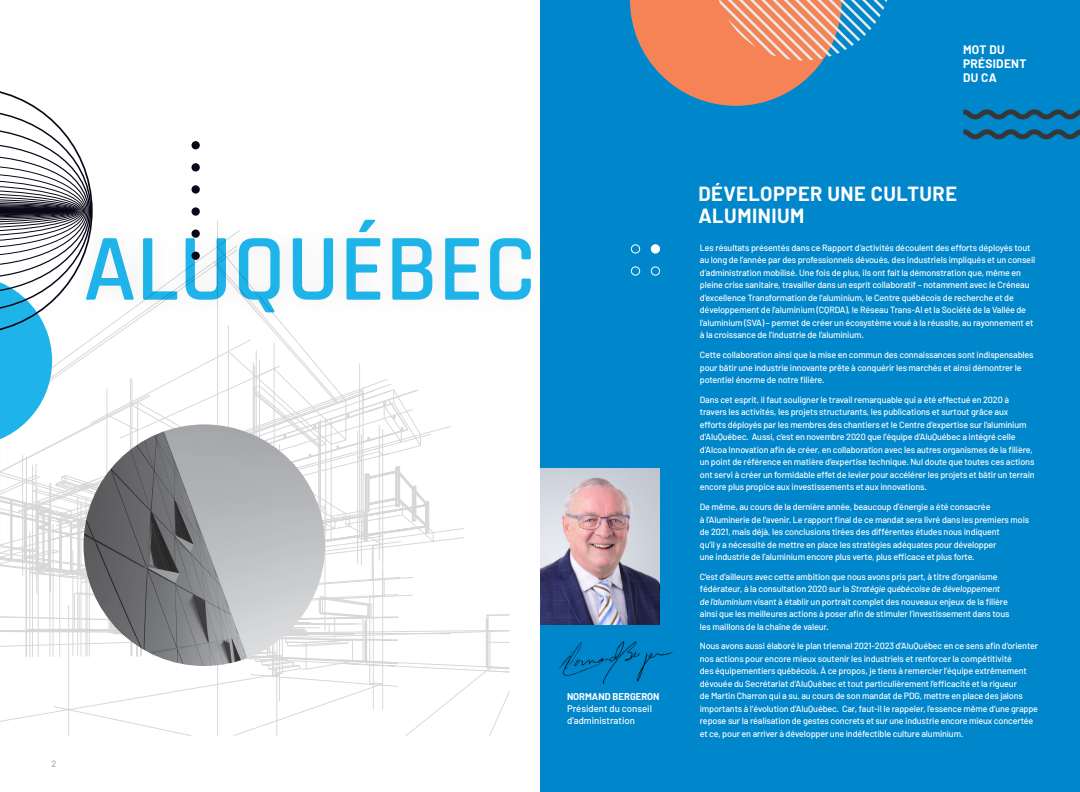
<style>
.page{position:relative;width:1080px;height:792px;background:#fff}
.page>*{position:absolute;margin:0;border:0;box-sizing:border-box;transform-origin:0 0}
.t1{font:600 95.6px "Rajdhani";color:#1fb4e9}
.t2{font:700 20px/22px "Barlow";letter-spacing:.025em;color:#fff}
.t3{font:700 12px/14px "Barlow";letter-spacing:.025em;color:#fff}
.t4{font:500 9.6px/12px "Barlow";color:#fff}
.t5{font:500 9px/12.5px "Barlow";letter-spacing:-.015em;color:#fff}
.t6{font:9px "Barlow";color:#8a9297}
.s1{font-weight:700}
.s2{font-style:italic}
</style>
<div class="page">
<div style="left:540px;top:0;width:540px;height:792px;background:#0086cb"></div>
<img style="left:540px;top:469px;width:120px;height:156px">
<svg style="left:963px;top:109px;width:117px;height:31px"></svg>
<svg style="left:630px;top:0;width:257px;height:106px"></svg>
<img style="left:559px;top:641px;width:114px;height:43px">
<svg style="left:0;top:91px;width:510px;height:645px"></svg>
<div style="left:192px;top:229px;width:8px;height:9px;background:#080817;border-radius:50%"></div>
<div style="left:192px;top:185px;width:8px;height:9px;background:#080817;border-radius:50%"></div>
<div style="left:192px;top:141px;width:8px;height:8px;background:#080817;border-radius:50%"></div>
<div style="left:192px;top:252px;width:8px;height:8px;background:#080817;border-radius:50%"></div>
<div style="left:192px;top:207px;width:8px;height:9px;background:#080817;border-radius:50%"></div>
<div style="left:192px;top:163px;width:8px;height:8px;background:#080817;border-radius:50%"></div>
<img style="left:84px;top:424px;width:241px;height:242px;border-radius:121px">
<div style="left:631px;top:244px;width:9px;height:10px;border:1px solid #fff;border-radius:50%"></div>
<div style="left:651px;top:245px;width:9px;height:8px;background:#fff;border-radius:50%"></div>
<div style="left:651px;top:244px;width:9px;height:10px;border:1px solid #fff;border-radius:50%"></div>
<div style="left:631px;top:266px;width:9px;height:10px;border:1px solid #fff;border-radius:50%"></div>
<div style="left:651px;top:266px;width:9px;height:10px;border:1px solid #fff;border-radius:50%"></div>
<p class="t3" style="left:963px;top:42px;width:65px">MOT DU<br>PRÉSIDENT<br>DU CA</p>
<p class="t1" style="left:84px;top:212px;width:454px">ALUQUÉBEC</p>
<p class="t6" style="left:52px;top:758px;width:6px">2</p>
<p class="t4" style="left:567px;top:690px;width:94px"><span class="s1">NORMAND BERGERON<br></span>Président du conseil d’administration</p>
<p class="t2" style="left:698px;top:182px;width:260px">DÉVELOPPER UNE CULTURE<br>ALUMINIUM</p>
<p class="t5" style="left:700px;top:241px;width:337px">Les résultats présentés dans ce Rapport d’activités découlent des efforts déployés tout au long de l’année par des professionnels dévoués, des industriels impliqués et un conseil d’administration mobilisé. Une fois de plus, ils ont fait la démonstration que, même en pleine crise sanitaire, travailler dans un esprit collaboratif – notamment avec le Créneau d’excellence Transformation de l’aluminium, le Centre québécois de recherche et de développement de l’aluminium (CQRDA), le Réseau Trans-Al et la Société de la Vallée de l’aluminium (SVA) – permet de créer un écosystème voué à la réussite, au rayonnement et à la croissance de l’industrie de l’aluminium.</p>
<p class="t5" style="left:700px;top:348px;width:335px">Cette collaboration ainsi que la mise en commun des connaissances sont indispensables pour bâtir une industrie innovante prête à conquérir les marchés et ainsi démontrer le potentiel énorme de notre filière.</p>
<p class="t5" style="left:700px;top:393px;width:336px">Dans cet esprit, il faut souligner le travail remarquable qui a été effectué en 2020 à travers les activités, les projets structurants, les publications et surtout grâce aux efforts déployés par les membres des chantiers et le Centre d’expertise sur l’aluminium d’AluQuébec. Aussi, c’est en novembre 2020 que l’équipe d’AluQuébec a intégré celle d’Alcoa Innovation afin de créer, en collaboration avec les autres organismes de la filière, un point de référence en matière d’expertise technique. Nul doute que toutes ces actions ont servi à créer un formidable effet de levier pour accélérer les projets et bâtir un terrain encore plus propice aux investissements et aux innovations.</p>
<p class="t5" style="left:700px;top:500px;width:331px">De même, au cours de la dernière année, beaucoup d’énergie a été consacrée<br>à l’Aluminerie de l’avenir. Le rapport final de ce mandat sera livré dans les premiers mois de 2021, mais déjà, les conclusions tirées des différentes études nous indiquent<br>qu’il y a nécessité de mettre en place les stratégies adéquates pour développer<br>une industrie de l’aluminium encore plus verte, plus efficace et plus forte.</p>
<p class="t5" style="left:700px;top:570px;width:311px">C’est d’ailleurs avec cette ambition que nous avons pris part, à titre d’organisme fédérateur, à la consultation 2020 sur la <span class="s2">Stratégie québécoise de développement de l’aluminium</span> visant à établir un portrait complet des nouveaux enjeux de la filière ainsi que les meilleures actions à poser afin de stimuler l’investissement dans tous les maillons de la chaîne de valeur.</p>
<p class="t5" style="left:700px;top:640px;width:340px">Nous avons aussi élaboré le plan triennal 2021-2023 d’AluQuébec en ce sens afin d’orienter nos actions pour encore mieux soutenir les industriels et renforcer la compétitivité<br>des équipementiers québécois. À ce propos, je tiens à remercier l’équipe extrêmement dévouée du Secrétariat d’AluQuébec et tout particulièrement l’efficacité et la rigueur<br>de Martin Charron qui a su, au cours de son mandat de PDG, mettre en place des jalons importants à l’évolution d’AluQuébec. Car, faut-il le rappeler, l’essence même d’une grappe repose sur la réalisation de gestes concrets et sur une industrie encore mieux concertée et ce, pour en arriver à développer une indéfectible culture aluminium.</p>
</div>
